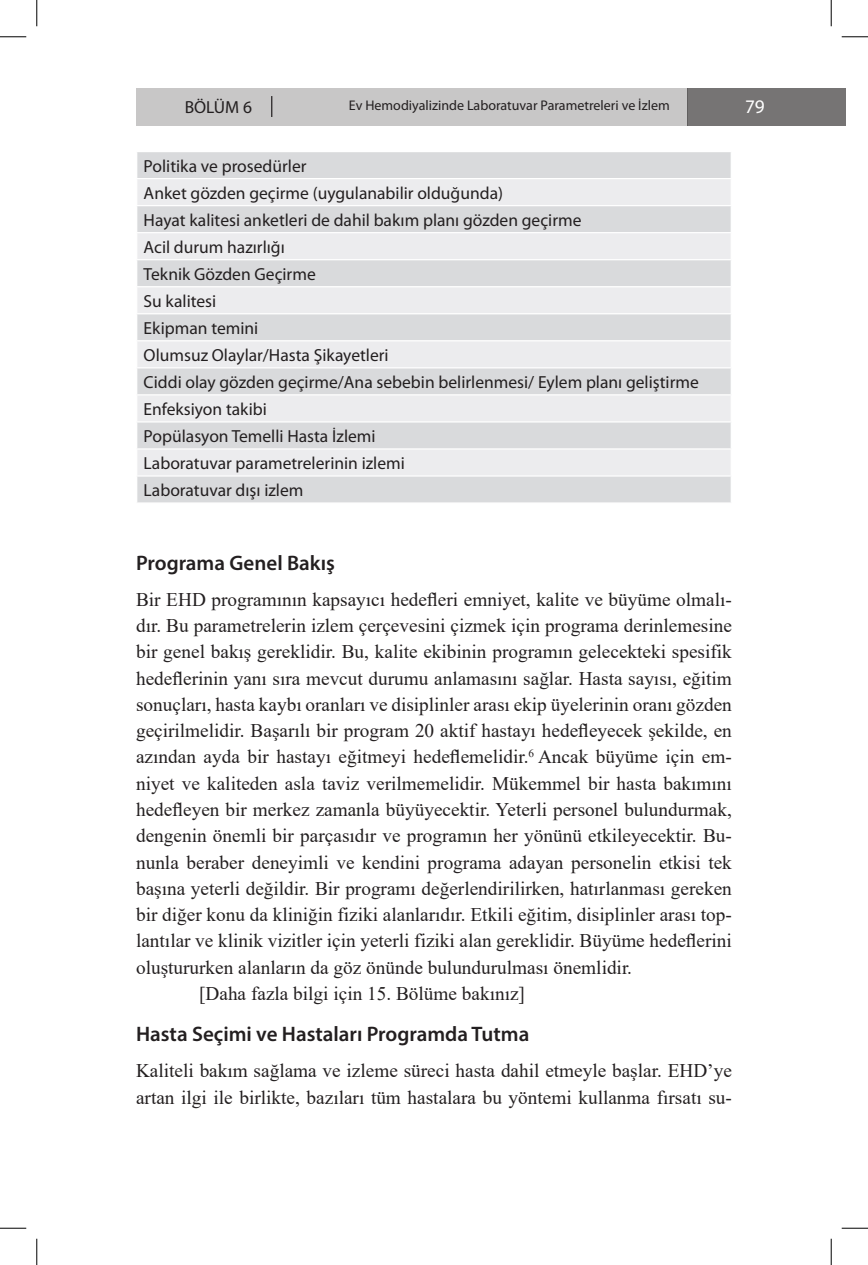
<style>
.page{position:relative;width:868px;height:1265px;background:#fff}
.page>*{position:absolute;margin:0;border:0;box-sizing:border-box;transform-origin:0 0}
.başlık_2{font:600 21px "Myriad Pro";color:#231f20}
.düzyazı_2{font:19.25px/26.2px "Times New Roman";color:#231f20;text-align:justify}
.düzyazı{font:19.25px "Times New Roman";color:#231f20}
.t1{font:19.25px "Myriad Pro";color:#fff}
.tabloyazi{font:17.5px "Myriad Pro";color:#231f20}
.t2{font:14px "Myriad Pro";color:#231f20}
</style>
<div class="page">
<div style="left:687px;top:88px;width:158px;height:37px;background:#767474"></div>
<div style="left:136px;top:88px;width:551px;height:37px;background:#c8c7c7"></div>
<svg style="left:271px;top:96px;width:1px;height:21px"></svg>
<div style="left:137px;top:152px;width:593px;height:350px;background:#d9dadc"></div>
<svg style="left:137px;top:179px;width:593px;height:296px;background:#e3e4e6"></svg>
<hr style="left:136px;top:178px;width:595px;height:1px;background:#fff">
<hr style="left:136px;top:205px;width:595px;height:1px;background:#fff">
<hr style="left:136px;top:232px;width:595px;height:1px;background:#fff">
<hr style="left:136px;top:259px;width:595px;height:1px;background:#fff">
<hr style="left:136px;top:286px;width:595px;height:1px;background:#fff">
<hr style="left:136px;top:313px;width:595px;height:1px;background:#fff">
<hr style="left:136px;top:340px;width:595px;height:1px;background:#fff">
<hr style="left:136px;top:367px;width:595px;height:1px;background:#fff">
<hr style="left:136px;top:394px;width:595px;height:1px;background:#fff">
<hr style="left:136px;top:421px;width:595px;height:1px;background:#fff">
<hr style="left:136px;top:448px;width:595px;height:1px;background:#fff">
<hr style="left:136px;top:475px;width:595px;height:1px;background:#fff">
<svg style="left:730px;top:152px;width:1px;height:350px"></svg>
<svg style="left:0;top:36px;width:26px;height:1px"></svg>
<svg style="left:841px;top:36px;width:26px;height:1px"></svg>
<svg style="left:0;top:1227px;width:26px;height:1px"></svg>
<svg style="left:841px;top:1227px;width:26px;height:1px"></svg>
<svg style="left:36px;top:0;width:1px;height:26px"></svg>
<svg style="left:36px;top:1238px;width:1px;height:26px"></svg>
<svg style="left:830px;top:0;width:1px;height:26px"></svg>
<svg style="left:830px;top:1238px;width:1px;height:26px"></svg>
<p class="tabloyazi" style="left:185px;top:98px;width:69px">BÖLÜM 6</p>
<p class="t2" style="left:349px;top:98px;width:322px">Ev Hemodiyalizinde Laboratuvar Parametreleri ve İzlem</p>
<p class="t1" style="left:744px;top:96px;width:21px">79</p>
<p class="tabloyazi" style="left:144px;top:156px;width:164px">Politika ve prosedürler</p>
<p class="tabloyazi" style="left:144px;top:183px;width:361px">Anket gözden geçirme (uygulanabilir olduğunda)</p>
<p class="tabloyazi" style="left:144px;top:210px;width:439px">Hayat kalitesi anketleri de dahil bakım planı gözden geçirme</p>
<p class="tabloyazi" style="left:144px;top:237px;width:142px">Acil durum hazırlığı</p>
<p class="tabloyazi" style="left:144px;top:264px;width:173px">Teknik Gözden Geçirme</p>
<p class="tabloyazi" style="left:144px;top:291px;width:74px">Su kalitesi</p>
<p class="tabloyazi" style="left:144px;top:318px;width:116px">Ekipman temini</p>
<p class="tabloyazi" style="left:144px;top:345px;width:246px">Olumsuz Olaylar/Hasta Şikayetleri</p>
<p class="tabloyazi" style="left:144px;top:372px;width:556px">Ciddi olay gözden geçirme/Ana sebebin belirlenmesi/ Eylem planı geliştirme</p>
<p class="tabloyazi" style="left:144px;top:399px;width:125px">Enfeksiyon takibi</p>
<p class="tabloyazi" style="left:144px;top:426px;width:233px">Popülasyon Temelli Hasta İzlemi</p>
<p class="tabloyazi" style="left:144px;top:453px;width:263px">Laboratuvar parametrelerinin izlemi</p>
<p class="tabloyazi" style="left:144px;top:480px;width:161px">Laboratuvar dışı izlem</p>
<p class="başlık_2" style="left:136px;top:549px;width:200px">Programa Genel Bakış</p>
<p class="düzyazı_2" style="left:136px;top:585px;width:597px">Bir EHD programının kapsayıcı hedefleri emniyet, kalite ve büyüme olmalı&shy;dır. Bu parametrelerin izlem çerçevesini çizmek için programa derinlemesine bir genel bakış gereklidir. Bu, kalite ekibinin programın gelecekteki spesifik hedeflerinin yanı sıra mevcut durumu anlamasını sağlar. Hasta sayısı, eğitim sonuçları, hasta kaybı oranları ve disiplinler arası ekip üyelerinin oranı gözden geçirilmelidir. Başarılı bir program 20 aktif hastayı hedefleyecek şekilde, en azından ayda bir hastayı eğitmeyi hedeflemelidir.<sup>6</sup> Ancak büyüme için em&shy;niyet ve kaliteden asla taviz verilmemelidir. Mükemmel bir hasta bakımını hedefleyen bir merkez zamanla büyüyecektir. Yeterli personel bulundurmak, dengenin önemli bir parçasıdır ve programın her yönünü etkileyecektir. Bu&shy;nunla beraber deneyimli ve kendini programa adayan personelin etkisi tek başına yeterli değildir. Bir programı değerlendirilirken, hatırlanması gereken bir diğer konu da kliniğin fiziki alanlarıdır. Etkili eğitim, disiplinler arası top&shy;lantılar ve klinik vizitler için yeterli fiziki alan gereklidir. Büyüme hedeflerini oluştururken alanların da göz önünde bulundurulması önemlidir.</p>
<p class="düzyazı" style="left:199px;top:979px;width:327px">[Daha fazla bilgi için 15. Bölüme bakınız]</p>
<p class="başlık_2" style="left:136px;top:1020px;width:395px">Hasta Seçimi ve Hastaları Programda Tutma</p>
<p class="düzyazı_2" style="left:136px;top:1056px;width:597px">Kaliteli bakım sağlama ve izleme süreci hasta dahil etmeyle başlar. EHD’ye artan ilgi ile birlikte, bazıları tüm hastalara bu yöntemi kullanma fırsatı su-</p>
</div>
